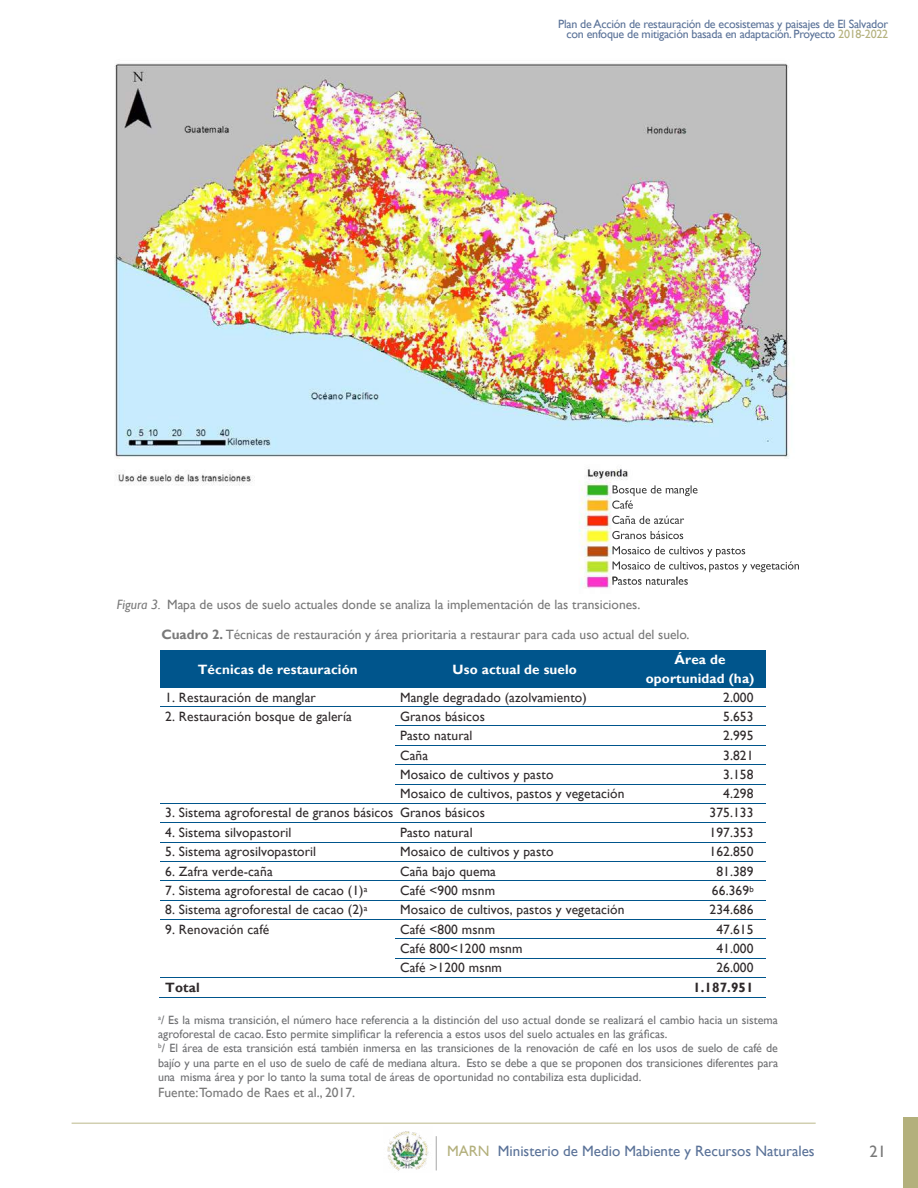
<style>
.page{position:relative;width:918px;height:1188px;background:#fff}
.page>*{position:absolute;margin:0;border:0;box-sizing:border-box;transform-origin:0 0}
.t1{font:16.5px "Gill Sans";color:#797979}
.t2{font:15px "Gill Sans";color:#5a7298}
.t3{font:13.5px "Gill Sans";letter-spacing:.01em;color:#2f2a2b}
.t4{font:13.5px "Gill Sans";color:#797979}
.t5{font:700 13.5px/18.9px "Gill Sans";letter-spacing:.01em;color:#fff;text-align:center}
.t6{font:700 13.5px "Gill Sans";letter-spacing:.01em;color:#2f2a2b}
.t7{font:12px/14.4px "Gill Sans";color:#6d6e71}
.t8{font:12px/10.5px "Gill Sans";letter-spacing:-.02em;color:#5a7298;text-align:right}
.s1{color:#b3b07c}
.s2{font-style:italic}
.s3{font-weight:700}
</style>
<div class="page">
<hr style="left:72px;top:1123px;width:744px;height:1px;background:#b3b07c">
<div style="left:904px;top:1117px;width:14px;height:71px;background:#b3b07c"></div>
<img style="left:387px;top:1131px;width:42px;height:40px">
<hr style="left:436px;top:1136px;width:1px;height:34px;background:#000">
<img style="left:114px;top:63px;width:685px;height:526px">
<div style="left:160px;top:650px;width:235px;height:38px;background:#00558c"></div>
<div style="left:395px;top:650px;width:240px;height:38px;background:#00558c"></div>
<div style="left:635px;top:650px;width:131px;height:38px;background:#00558c"></div>
<hr style="left:160px;top:706px;width:235px;height:1px;background:#00558c">
<hr style="left:396px;top:706px;width:239px;height:1px;background:#00558c">
<hr style="left:636px;top:706px;width:130px;height:1px;background:#00558c">
<hr style="left:395px;top:726px;width:240px;height:1px;background:#00558c">
<hr style="left:636px;top:726px;width:130px;height:1px;background:#00558c">
<hr style="left:395px;top:745px;width:240px;height:1px;background:#00558c">
<hr style="left:636px;top:745px;width:130px;height:1px;background:#00558c">
<hr style="left:395px;top:764px;width:240px;height:1px;background:#00558c">
<hr style="left:636px;top:764px;width:130px;height:1px;background:#00558c">
<hr style="left:395px;top:784px;width:240px;height:1px;background:#00558c">
<hr style="left:636px;top:784px;width:130px;height:1px;background:#00558c">
<hr style="left:160px;top:803px;width:235px;height:1px;background:#00558c">
<hr style="left:396px;top:803px;width:239px;height:1px;background:#00558c">
<hr style="left:636px;top:803px;width:130px;height:1px;background:#00558c">
<hr style="left:160px;top:823px;width:235px;height:1px;background:#00558c">
<hr style="left:396px;top:823px;width:239px;height:1px;background:#00558c">
<hr style="left:636px;top:823px;width:130px;height:1px;background:#00558c">
<hr style="left:160px;top:842px;width:235px;height:1px;background:#00558c">
<hr style="left:396px;top:842px;width:239px;height:1px;background:#00558c">
<hr style="left:636px;top:842px;width:130px;height:1px;background:#00558c">
<hr style="left:160px;top:861px;width:235px;height:1px;background:#00558c">
<hr style="left:396px;top:861px;width:239px;height:1px;background:#00558c">
<hr style="left:636px;top:861px;width:130px;height:1px;background:#00558c">
<hr style="left:160px;top:881px;width:235px;height:1px;background:#00558c">
<hr style="left:396px;top:881px;width:239px;height:1px;background:#00558c">
<hr style="left:636px;top:881px;width:130px;height:1px;background:#00558c">
<hr style="left:160px;top:900px;width:235px;height:1px;background:#00558c">
<hr style="left:396px;top:900px;width:239px;height:1px;background:#00558c">
<hr style="left:636px;top:900px;width:130px;height:1px;background:#00558c">
<hr style="left:160px;top:919px;width:235px;height:1px;background:#00558c">
<hr style="left:396px;top:919px;width:239px;height:1px;background:#00558c">
<hr style="left:636px;top:919px;width:130px;height:1px;background:#00558c">
<hr style="left:395px;top:939px;width:240px;height:1px;background:#00558c">
<hr style="left:636px;top:939px;width:130px;height:1px;background:#00558c">
<hr style="left:395px;top:958px;width:240px;height:1px;background:#00558c">
<hr style="left:636px;top:958px;width:130px;height:1px;background:#00558c">
<hr style="left:160px;top:978px;width:235px;height:1px;background:#00558c">
<hr style="left:396px;top:978px;width:239px;height:1px;background:#00558c">
<hr style="left:636px;top:978px;width:130px;height:1px;background:#00558c">
<hr style="left:159px;top:997px;width:236px;height:1px;background:#00558c">
<hr style="left:395px;top:997px;width:240px;height:1px;background:#00558c">
<hr style="left:635px;top:997px;width:131px;height:1px;background:#00558c">
<div style="left:78px;top:554px;width:181px;height:30px;background:#fff"></div>
<p class="t8" style="left:558px;top:19px;width:331px">Plan de Acción de restauración de ecosistemas y paisajes de El Salvador con enfoque de mitigación basada en adaptación. Proyecto <span class="s1">2018-2022</span></p>
<p class="t4" style="left:117px;top:596px;width:525px"><span class="s2">Figura 3.</span> Mapa de usos de suelo actuales donde se analiza la implementación de las transiciones.</p>
<p class="t4" style="left:161px;top:626px;width:530px"><span class="s3">Cuadro 2.</span> Técnicas de restauración y área prioritaria a restaurar para cada uso actual del suelo.</p>
<p class="t5" style="left:198px;top:660px;width:161px">Técnicas de restauración</p>
<p class="t5" style="left:453px;top:660px;width:126px">Uso actual de suelo</p>
<p class="t5" style="left:646px;top:651px;width:110px">Área de oportunidad (ha)</p>
<p class="t3" style="left:165px;top:689px;width:152px">1. Restauración de manglar</p>
<p class="t3" style="left:400px;top:689px;width:188px">Mangle degradado (azolvamiento)</p>
<p class="t3" style="left:723px;top:689px;width:32px">2.000</p>
<p class="t3" style="left:165px;top:708px;width:188px">2. Restauración bosque de galería</p>
<p class="t3" style="left:400px;top:708px;width:86px">Granos básicos</p>
<p class="t3" style="left:723px;top:708px;width:32px">5.653</p>
<p class="t3" style="left:400px;top:728px;width:74px">Pasto natural</p>
<p class="t3" style="left:723px;top:728px;width:32px">2.995</p>
<p class="t3" style="left:400px;top:747px;width:30px">Caña</p>
<p class="t3" style="left:723px;top:747px;width:32px">3.821</p>
<p class="t3" style="left:400px;top:766px;width:155px">Mosaico de cultivos y pasto</p>
<p class="t3" style="left:723px;top:766px;width:32px">3.158</p>
<p class="t3" style="left:400px;top:786px;width:226px">Mosaico de cultivos, pastos y vegetación</p>
<p class="t3" style="left:723px;top:786px;width:32px">4.298</p>
<p class="t3" style="left:165px;top:805px;width:321px">3. Sistema agroforestal de granos básicos Granos básicos</p>
<p class="t3" style="left:709px;top:805px;width:46px">375.133</p>
<p class="t3" style="left:165px;top:825px;width:128px">4. Sistema silvopastoril</p>
<p class="t3" style="left:400px;top:825px;width:74px">Pasto natural</p>
<p class="t3" style="left:709px;top:825px;width:46px">197.353</p>
<p class="t3" style="left:165px;top:844px;width:153px">5. Sistema agrosilvopastoril</p>
<p class="t3" style="left:400px;top:844px;width:155px">Mosaico de cultivos y pasto</p>
<p class="t3" style="left:709px;top:844px;width:46px">162.850</p>
<p class="t3" style="left:165px;top:863px;width:109px">6. Zafra verde-caña</p>
<p class="t3" style="left:400px;top:863px;width:98px">Caña bajo quema</p>
<p class="t3" style="left:716px;top:863px;width:39px">81.389</p>
<p class="t3" style="left:165px;top:883px;width:204px">7. Sistema agroforestal de cacao (1)<sup>a</sup></p>
<p class="t3" style="left:400px;top:883px;width:97px">Café &lt;900 msnm</p>
<p class="t3" style="left:712px;top:883px;width:43px">66.369<sup>b</sup></p>
<p class="t3" style="left:165px;top:902px;width:204px">8. Sistema agroforestal de cacao (2)<sup>a</sup></p>
<p class="t3" style="left:400px;top:902px;width:226px">Mosaico de cultivos, pastos y vegetación</p>
<p class="t3" style="left:709px;top:902px;width:46px">234.686</p>
<p class="t3" style="left:165px;top:921px;width:106px">9. Renovación café</p>
<p class="t3" style="left:400px;top:921px;width:97px">Café &lt;800 msnm</p>
<p class="t3" style="left:716px;top:921px;width:39px">47.615</p>
<p class="t3" style="left:400px;top:941px;width:124px">Café 800&lt;1200 msnm</p>
<p class="t3" style="left:716px;top:941px;width:39px">41.000</p>
<p class="t3" style="left:400px;top:960px;width:103px">Café &gt;1200 msnm</p>
<p class="t3" style="left:716px;top:960px;width:39px">26.000</p>
<p class="t6" style="left:165px;top:979px;width:36px">Total</p>
<p class="t6" style="left:693px;top:979px;width:62px">1.187.951</p>
<p class="t7" style="left:158px;top:1013px;width:621px"><sup>a</sup>/ Es la misma transición, el número hace referencia a la distinción del uso actual donde se realizará el cambio hacia un sistema agroforestal de cacao. Esto permite simplificar la referencia a estos usos del suelo actuales en las gráficas.<br><sup>b</sup>/ El área de esta transición está también inmersa en las transiciones de la renovación de café en los usos de suelo de café de bajío y una parte en el uso de suelo de café de mediana altura. Esto se debe a que se proponen dos transiciones diferentes para una</p>
<p class="t7" style="left:180px;top:1070px;width:462px">misma área y por lo tanto la suma total de áreas de oportunidad no contabiliza esta duplicidad.</p>
<p class="t4" style="left:158px;top:1084px;width:198px">Fuente:Tomado de Raes et al., 2017.</p>
<p class="t2" style="left:447px;top:1142px;width:369px"><span class="s1">MARN</span> Ministerio de Medio Mabiente y Recursos Naturales</p>
<p class="t1" style="left:870px;top:1141px;width:18px">21</p>
</div>
